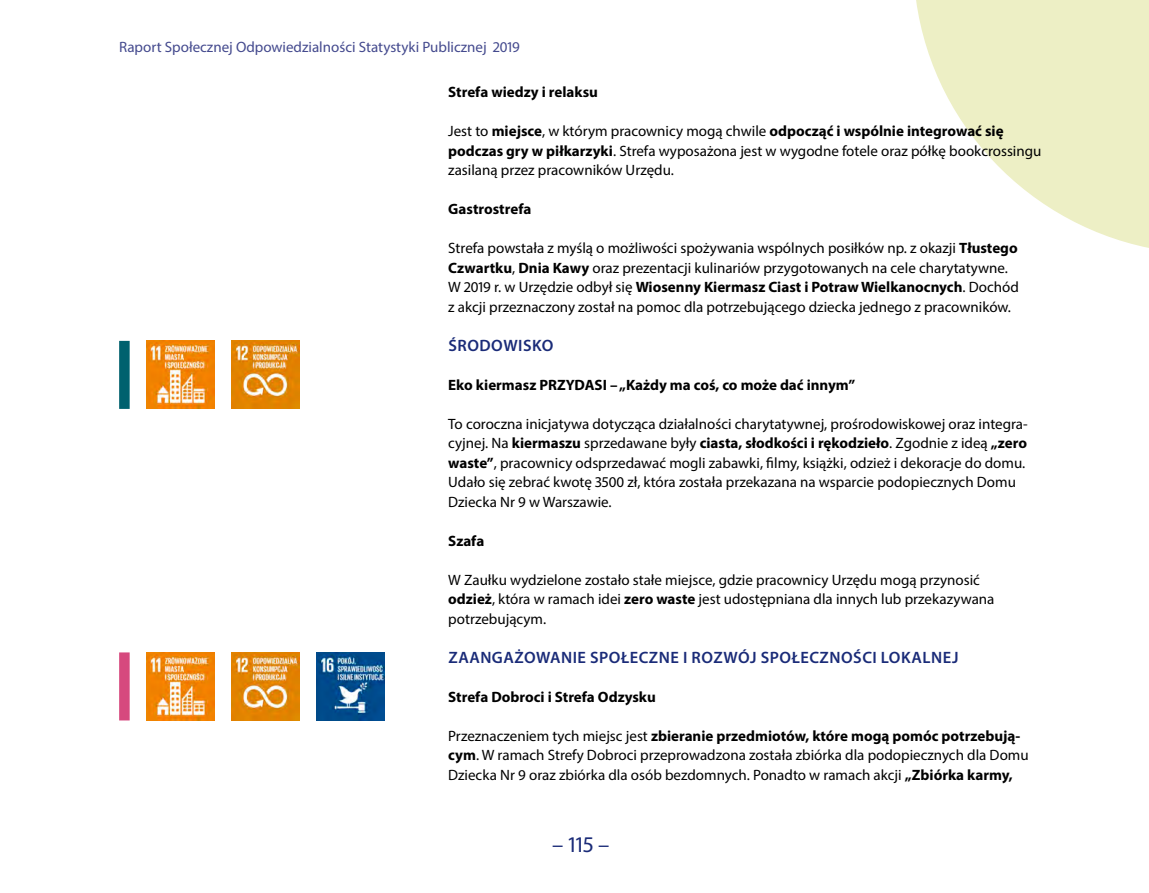
<style>
.page{position:relative;width:1149px;height:893px;background:#fff}
.page>*{position:absolute;margin:0;border:0;box-sizing:border-box;transform-origin:0 0}
.t1{font:22.5px "Myriad Pro";color:#1a2b78}
.HGW{font:600 16.5px "Myriad Pro";letter-spacing:.03em;color:#1a2b78}
.t2{font:15px/19.5px "Myriad Pro";color:#000}
.t3{font:700 15px "Myriad Pro";color:#000}
.t4{font:15px "Myriad Pro";color:#444a8e}
.s1{font-weight:700}
</style>
<div class="page">
<svg style="left:916px;top:0;width:232px;height:248px;fill:#edefc5"></svg>
<div style="left:119px;top:346px;width:11px;height:58px;background:#00616e"></div>
<img style="left:146px;top:341px;width:68px;height:68px">
<img style="left:231px;top:341px;width:68px;height:68px">
<div style="left:119px;top:658px;width:11px;height:57px;background:#d6497e"></div>
<img style="left:146px;top:652px;width:68px;height:68px">
<img style="left:231px;top:652px;width:68px;height:68px">
<img style="left:316px;top:652px;width:68px;height:68px">
<p class="t4" style="left:119px;top:38px;width:402px">Raport Społecznej Odpowiedzialności Statystyki Publicznej 2019</p>
<p class="t3" style="left:448px;top:82px;width:151px">Strefa wiedzy i relaksu</p>
<p class="t2" style="left:448px;top:121px;width:594px">Jest to <span class="s1">miejsce</span>, w którym pracownicy mogą chwile <span class="s1">odpocząć i wspólnie integrować się podczas gry w piłkarzyki</span>. Strefa wyposażona jest w wygodne fotele oraz półkę bookcrossingu zasilaną przez pracowników Urzędu.</p>
<p class="t3" style="left:448px;top:199px;width:85px">Gastrostrefa</p>
<p class="t2" style="left:448px;top:238px;width:572px">Strefa powstała z myślą o możliwości spożywania wspólnych posiłków np. z okazji <span class="s1">Tłustego Czwartku</span>, <span class="s1">Dnia Kawy</span> oraz prezentacji kulinariów przygotowanych na cele charytatywne.<br>W 2019 r. w Urzędzie odbył się <span class="s1">Wiosenny Kiermasz Ciast i Potraw Wielkanocnych</span>. Dochód z akcji przeznaczony został na pomoc dla potrzebującego dziecka jednego z pracowników.</p>
<p class="HGW" style="left:448px;top:335px;width:106px">ŚRODOWISKO</p>
<p class="t3" style="left:448px;top:375px;width:408px">Eko kiermasz PRZYDASI – „Każdy ma coś, co może dać innym”</p>
<p class="t2" style="left:448px;top:414px;width:580px">To coroczna inicjatywa dotycząca działalności charytatywnej, prośrodowiskowej oraz integra&shy;cyjnej. Na <span class="s1">kiermaszu</span> sprzedawane były <span class="s1">ciasta, słodkości i rękodzieło</span>. Zgodnie z ideą <span class="s1">„zero waste”</span>, pracownicy odsprzedawać mogli zabawki, filmy, książki, odzież i dekoracje do domu.<br>Udało się zebrać kwotę 3500 zł, która została przekazana na wsparcie podopiecznych Domu Dziecka Nr 9 w Warszawie.</p>
<p class="t3" style="left:448px;top:531px;width:38px">Szafa</p>
<p class="t2" style="left:448px;top:570px;width:547px">W Zaułku wydzielone zostało stałe miejsce, gdzie pracownicy Urzędu mogą przynosić <span class="s1">odzież</span>, która w ramach idei <span class="s1">zero waste</span> jest udostępniana dla innych lub przekazywana potrzebującym.</p>
<p class="HGW" style="left:448px;top:647px;width:511px">ZAANGAŻOWANIE SPOŁECZNE I ROZWÓJ SPOŁECZNOŚCI LOKALNEJ</p>
<p class="t3" style="left:448px;top:687px;width:209px">Strefa Dobroci i Strefa Odzysku</p>
<p class="t2" style="left:448px;top:726px;width:581px">Przeznaczeniem tych miejsc jest <span class="s1">zbieranie przedmiotów, które mogą pomóc potrzebują&shy;cym</span>. W ramach Strefy Dobroci przeprowadzona została zbiórka dla podopiecznych dla Domu<br>Dziecka Nr 9 oraz zbiórka dla osób bezdomnych. Ponadto w ramach akcji <span class="s1">„Zbiórka karmy,</span></p>
<h1 class="t1" style="left:552px;top:831px;width:59px">– 115 –</h1>
</div>
